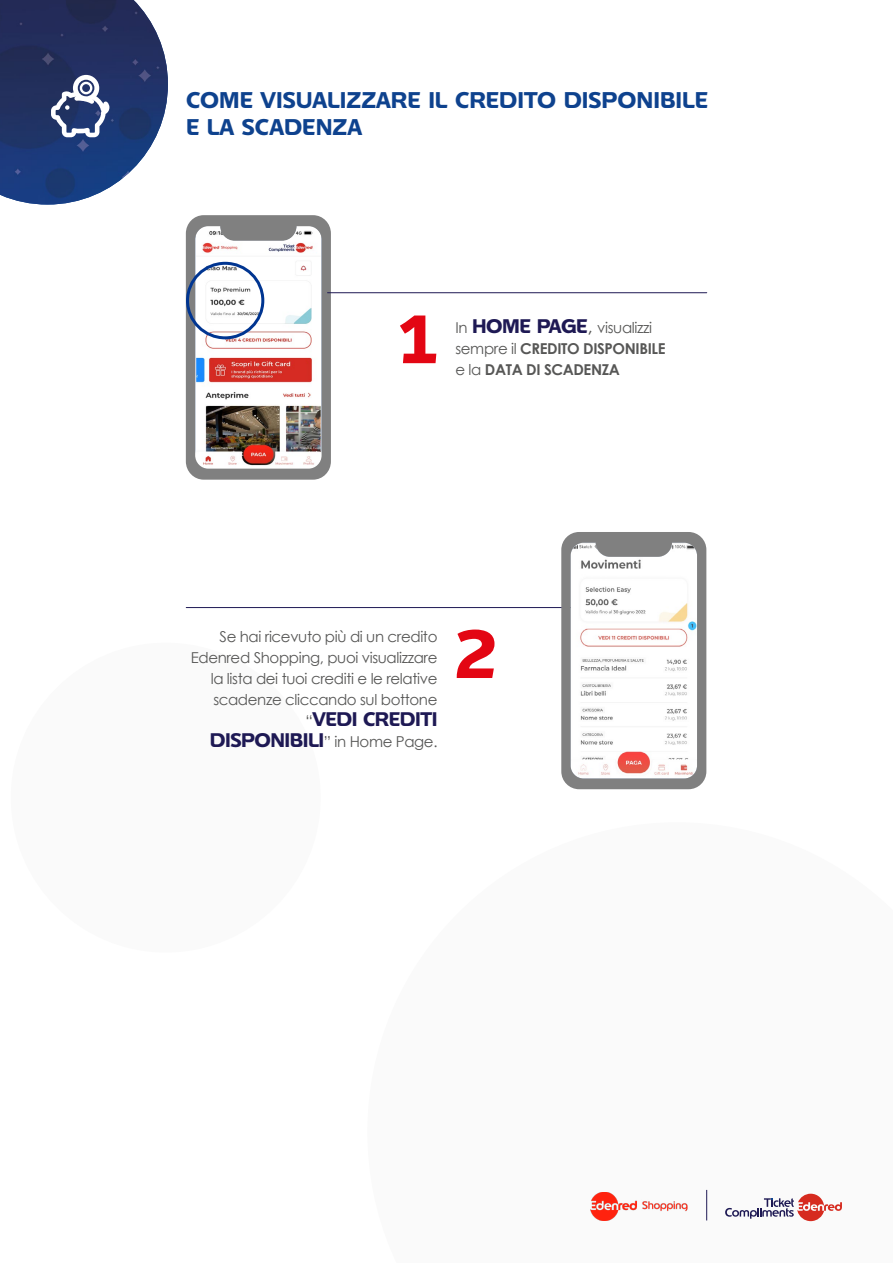
<style>
.page{position:relative;width:893px;height:1263px;background:#fff}
.page>*{position:absolute;margin:0;border:0;box-sizing:border-box;transform-origin:0 0}
.t1{font:700 67.5px "Edenred";color:#e30613}
.t2{font:700 22.5px/27px "Edenred";color:#0e428e}
.t3{font:700 19.5px "Edenred";letter-spacing:-.025em;color:#1e1954}
.t4{font:15px/21px "Century Gothic";letter-spacing:-.025em;color:#575756}
.t5{font:700 15px "Century Gothic";letter-spacing:-.025em;color:#575756}
.s1{font-family:"Edenred";font-weight:700;font-size:19.5px;color:#1e1954}
.s2{font-size:19.5px}
.s3{font-weight:700}
.s4{font-weight:400}
.s5{font-family:"Century Gothic";font-weight:400;font-size:15px;color:#575756}
</style>
<div class="page">
<div style="left:11px;top:643px;width:310px;height:309px;background:#fafafa;border-radius:50%"></div>
<img style="left:590px;top:1192px;width:98px;height:29px">
<svg style="left:725px;top:1194px;width:117px;height:27px"></svg>
<hr style="left:706px;top:1190px;width:1px;height:30px;background:#1e1954">
<img style="left:186px;top:215px;width:145px;height:265px">
<hr style="left:328px;top:292px;width:379px;height:1px;background:#1e1954">
<hr style="left:186px;top:607px;width:400px;height:1px;background:#1e1954">
<svg style="left:0;top:0;width:168px;height:205px;background:#3e4f7c"></svg>
<svg style="left:561px;top:532px;width:145px;height:257px"></svg>
<div style="left:186px;top:262px;width:78px;height:77px;border:3px solid #003591;border-radius:50%"></div>
<h2 class="t2" style="left:186px;top:86px;width:524px">COME VISUALIZZARE IL CREDITO DISPONIBILE<br>E LA SCADENZA</h2>
<h1 class="t1" style="left:398px;top:293px;width:41px">1</h1>
<p class="t4" style="left:455px;top:317px;width:212px">In <span class="s1">HOME PAGE</span><span class="s2">,</span> visualizzi sempre il <span class="s3">CREDITO DISPONIBILE</span></p>
<p class="t5" style="left:455px;top:359px;width:166px"><span class="s4">e la</span> DATA DI SCADENZA</p>
<p class="t4" style="left:191px;top:625px;width:248px;text-align:right">Se hai ricevuto più di un credito Edenred Shopping, puoi visualizzare la lista dei tuoi crediti e le relative scadenze cliccando sul bottone</p>
<h3 class="t3" style="left:305px;top:705px;width:134px"><span class="s5">“</span>VEDI CREDITI</h3>
<p class="t4" style="left:210px;top:730px;width:229px"><span class="s1">DISPONIBILI</span>” in Home Page.</p>
<h1 class="t1" style="left:455px;top:608px;width:43px">2</h1>
</div>
